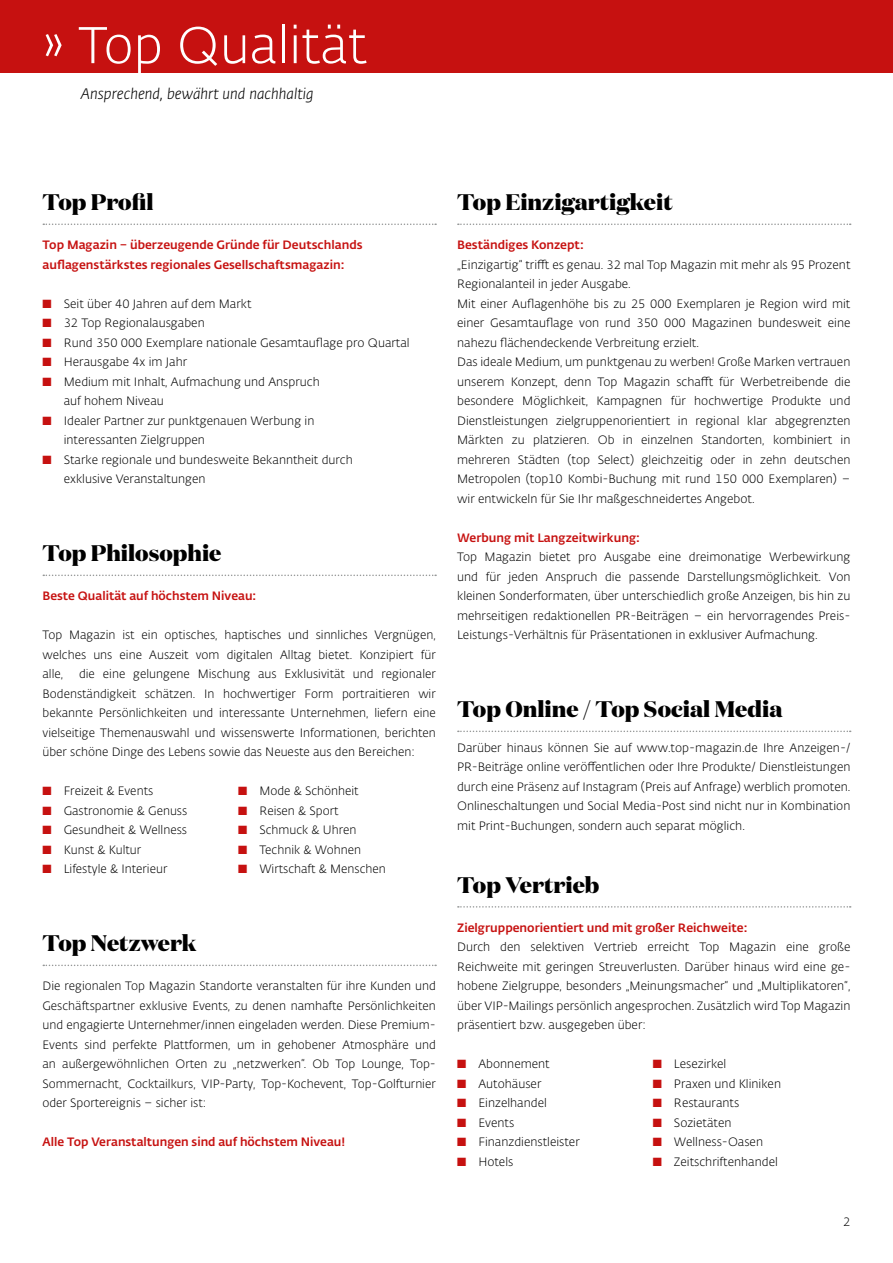
<style>
.page{position:relative;width:893px;height:1263px;background:#fff}
.page>*{position:absolute;margin:0;border:0;box-sizing:border-box;transform-origin:0 0}
.Überschrift{font:300 51px "Fedra Sans Alt Std";color:#fff}
.Überschrift-2{font:800 22.5px "Domaine Display";color:#000}
.Anleser{font:italic 300 15px "Fedra Sans Alt Std";color:#000}
.Anleser-2{font:300 12px/19.5px "Fedra Sans Alt Std";color:#000;text-align:justify}
.Anleser-3{font:500 12px/19.5px "Fedra Sans Alt Std";color:#c61110}
.s1{color:#c61110}
</style>
<div class="page">
<div style="left:0;top:0;width:893px;height:72px;background:#c61110"></div>
<svg style="left:43px;top:224px;width:393px;height:1px"></svg>
<svg style="left:43px;top:575px;width:393px;height:1px"></svg>
<svg style="left:43px;top:965px;width:393px;height:1px"></svg>
<svg style="left:458px;top:731px;width:393px;height:1px"></svg>
<svg style="left:458px;top:906px;width:393px;height:2px"></svg>
<svg style="left:458px;top:224px;width:393px;height:1px"></svg>
<p class="Überschrift" style="left:43px;top:15px;width:326px">» Top Qualität</p>
<p class="Anleser" style="left:81px;top:85px;width:234px">Ansprechend, bewährt und nachhaltig</p>
<p class="Überschrift-2" style="left:43px;top:187px;width:112px">Top Profil</p>
<p class="Anleser-3" style="left:43px;top:235px;width:322px">Top Magazin – überzeugende Gründe für Deutschlands auflagenstärkstes regionales Gesellschaftsmagazin:</p>
<p class="Anleser-2" style="left:43px;top:294px;width:211px"><span class="s1">■</span> Seit über 40 Jahren auf dem Markt</p>
<p class="Anleser-2" style="left:43px;top:313px;width:164px"><span class="s1">■</span> 32 Top Regionalausgaben</p>
<p class="Anleser-2" style="left:43px;top:333px;width:369px"><span class="s1">■</span> Rund 350 000 Exemplare nationale Gesamtauflage pro Quartal</p>
<p class="Anleser-2" style="left:43px;top:352px;width:146px"><span class="s1">■</span> Herausgabe 4x im Jahr</p>
<p class="Anleser-2" style="left:64px;top:372px;width:257px;text-indent:-21px"><span class="s1">■</span> Medium mit Inhalt, Aufmachung und Anspruch auf hohem Niveau</p>
<p class="Anleser-2" style="left:64px;top:411px;width:252px;text-indent:-21px"><span class="s1">■</span> Idealer Partner zur punktgenauen Werbung in interessanten Zielgruppen</p>
<p class="Anleser-2" style="left:64px;top:450px;width:291px;text-indent:-21px"><span class="s1">■</span> Starke regionale und bundesweite Bekanntheit durch exklusive Veranstaltungen</p>
<p class="Überschrift-2" style="left:43px;top:538px;width:180px">Top Philosophie</p>
<p class="Anleser-3" style="left:43px;top:586px;width:215px">Beste Qualität auf höchstem Niveau:</p>
<p class="Anleser-2" style="left:43px;top:625px;width:395px">Top Magazin ist ein optisches, haptisches und sinnliches Vergnügen, welches uns eine Auszeit vom digitalen Alltag bietet. Konzipiert für alle,</p>
<p class="Anleser-2" style="left:43px;top:664px;width:395px;text-indent:37px">die eine gelungene Mischung aus Exklusivität und regionaler Bodenständigkeit schätzen. In hochwertiger Form portraitieren wir bekannte Persönlichkeiten und interessante Unternehmen, liefern eine vielseitige Themenauswahl und wissenswerte Informationen, berichten über schöne Dinge des Lebens sowie das Neueste aus den Bereichen:</p>
<p class="Anleser-2" style="left:43px;top:781px;width:112px"><span class="s1">■</span> Freizeit &amp; Events</p>
<p class="Anleser-2" style="left:238px;top:781px;width:122px"><span class="s1">■</span> Mode &amp; Schönheit</p>
<p class="Anleser-2" style="left:43px;top:801px;width:146px"><span class="s1">■</span> Gastronomie &amp; Genuss</p>
<p class="Anleser-2" style="left:238px;top:801px;width:102px"><span class="s1">■</span> Reisen &amp; Sport</p>
<p class="Anleser-2" style="left:43px;top:820px;width:146px"><span class="s1">■</span> Gesundheit &amp; Wellness</p>
<p class="Anleser-2" style="left:238px;top:820px;width:120px"><span class="s1">■</span> Schmuck &amp; Uhren</p>
<p class="Anleser-2" style="left:43px;top:840px;width:100px"><span class="s1">■</span> Kunst &amp; Kultur</p>
<p class="Anleser-2" style="left:238px;top:840px;width:125px"><span class="s1">■</span> Technik &amp; Wohnen</p>
<p class="Anleser-2" style="left:43px;top:859px;width:126px"><span class="s1">■</span> Lifestyle &amp; Interieur</p>
<p class="Anleser-2" style="left:238px;top:859px;width:149px"><span class="s1">■</span> Wirtschaft &amp; Menschen</p>
<p class="Überschrift-2" style="left:43px;top:928px;width:155px">Top Netzwerk</p>
<p class="Anleser-2" style="left:43px;top:976px;width:395px">Die regionalen Top Magazin Standorte veranstalten für ihre Kunden und Geschäftspartner exklusive Events, zu denen namhafte Persönlichkeiten und engagierte Unternehmer/innen eingeladen werden. Diese Premium-Events sind perfekte Plattformen, um in gehobener Atmosphäre und an außergewöhnlichen Orten zu „netzwerken“. Ob Top Lounge, Top-Sommernacht, Cocktailkurs, VIP-Party, Top-Kochevent, Top-Golfturnier oder Sportereignis – sicher ist:</p>
<p class="Anleser-3" style="left:43px;top:1132px;width:304px">Alle Top Veranstaltungen sind auf höchstem Niveau!</p>
<p class="Überschrift-2" style="left:457px;top:187px;width:217px">Top Einzigartigkeit</p>
<p class="Anleser-3" style="left:457px;top:235px;width:128px">Beständiges Konzept:</p>
<p class="Anleser-2" style="left:457px;top:255px;width:395px">„Einzigartig“ trifft es genau. 32 mal Top Magazin mit mehr als 95 Prozent<br>Regionalanteil in jeder Ausgabe.</p>
<p class="Anleser-2" style="left:457px;top:294px;width:395px">Mit einer Auflagenhöhe bis zu 25 000 Exemplaren je Region wird mit einer Gesamtauflage von rund 350 000 Magazinen bundesweit eine nahezu flächendeckende Verbreitung erzielt.</p>
<p class="Anleser-2" style="left:457px;top:352px;width:395px">Das ideale Medium, um punktgenau zu werben! Große Marken vertrauen</p>
<p class="Anleser-2" style="left:457px;top:372px;width:395px">unserem Konzept, denn Top Magazin schafft für Werbetreibende die besondere Möglichkeit, Kampagnen für hochwertige Produkte und Dienstleistungen zielgruppenorientiert in regional klar abgegrenzten Märkten zu platzieren. Ob in einzelnen Standorten, kombiniert in mehreren Städten (top Select) gleichzeitig oder in zehn deutschen Metropolen (top10 Kombi-Buchung mit rund 150 000 Exemplaren) – wir entwickeln für Sie Ihr maßgeschneidertes Angebot.</p>
<p class="Anleser-3" style="left:457px;top:528px;width:184px">Werbung mit Langzeitwirkung:</p>
<p class="Anleser-2" style="left:457px;top:547px;width:395px">Top Magazin bietet pro Ausgabe eine dreimonatige Werbewirkung und für jeden Anspruch die passende Darstellungsmöglichkeit. Von kleinen Sonderformaten, über unterschiedlich große Anzeigen, bis hin zu mehrseitigen redaktionellen PR-Beiträgen – ein hervorragendes Preis-Leistungs-Verhältnis für Präsentationen in exklusiver Aufmachung.</p>
<p class="Überschrift-2" style="left:457px;top:694px;width:327px">Top Online / Top Social Media</p>
<p class="Anleser-2" style="left:457px;top:738px;width:395px">Darüber hinaus können Sie auf www.top-magazin.de Ihre Anzeigen-/ PR-Beiträge online veröffentlichen oder Ihre Produkte/ Dienstleistungen durch eine Präsenz auf Instagram (Preis auf Anfrage) werblich promoten.</p>
<p class="Anleser-2" style="left:457px;top:796px;width:395px">Onlineschaltungen und Social Media-Post sind nicht nur in Kombination mit Print-Buchungen, sondern auch separat möglich.</p>
<p class="Überschrift-2" style="left:457px;top:870px;width:144px">Top Vertrieb</p>
<p class="Anleser-3" style="left:457px;top:918px;width:292px">Zielgruppenorientiert und mit großer Reichweite:</p>
<p class="Anleser-2" style="left:457px;top:937px;width:395px">Durch den selektiven Vertrieb erreicht Top Magazin eine große Reichweite mit geringen Streuverlusten. Darüber hinaus wird eine ge&shy;hobene Zielgruppe, besonders „Meinungsmacher“ und „Multiplikatoren“, über VIP-Mailings persönlich angesprochen. Zusätzlich wird Top Magazin präsentiert bzw. ausgegeben über:</p>
<p class="Anleser-2" style="left:457px;top:1054px;width:94px"><span class="s1">■</span> Abonnement</p>
<p class="Anleser-2" style="left:653px;top:1054px;width:75px"><span class="s1">■</span> Lesezirkel</p>
<p class="Anleser-2" style="left:457px;top:1074px;width:86px"><span class="s1">■</span> Autohäuser</p>
<p class="Anleser-2" style="left:653px;top:1074px;width:130px"><span class="s1">■</span> Praxen und Kliniken</p>
<p class="Anleser-2" style="left:457px;top:1093px;width:91px"><span class="s1">■</span> Einzelhandel</p>
<p class="Anleser-2" style="left:653px;top:1093px;width:88px"><span class="s1">■</span> Restaurants</p>
<p class="Anleser-2" style="left:457px;top:1113px;width:59px"><span class="s1">■</span> Events</p>
<p class="Anleser-2" style="left:653px;top:1113px;width:80px"><span class="s1">■</span> Sozietäten</p>
<p class="Anleser-2" style="left:457px;top:1132px;width:124px"><span class="s1">■</span> Finanzdienstleister</p>
<p class="Anleser-2" style="left:653px;top:1132px;width:112px"><span class="s1">■</span> Wellness-Oasen</p>
<p class="Anleser-2" style="left:457px;top:1152px;width:58px"><span class="s1">■</span> Hotels</p>
<p class="Anleser-2" style="left:653px;top:1152px;width:127px"><span class="s1">■</span> Zeitschriftenhandel</p>
<p class="Anleser-2" style="left:843px;top:1212px;width:9px">2</p>
</div>
